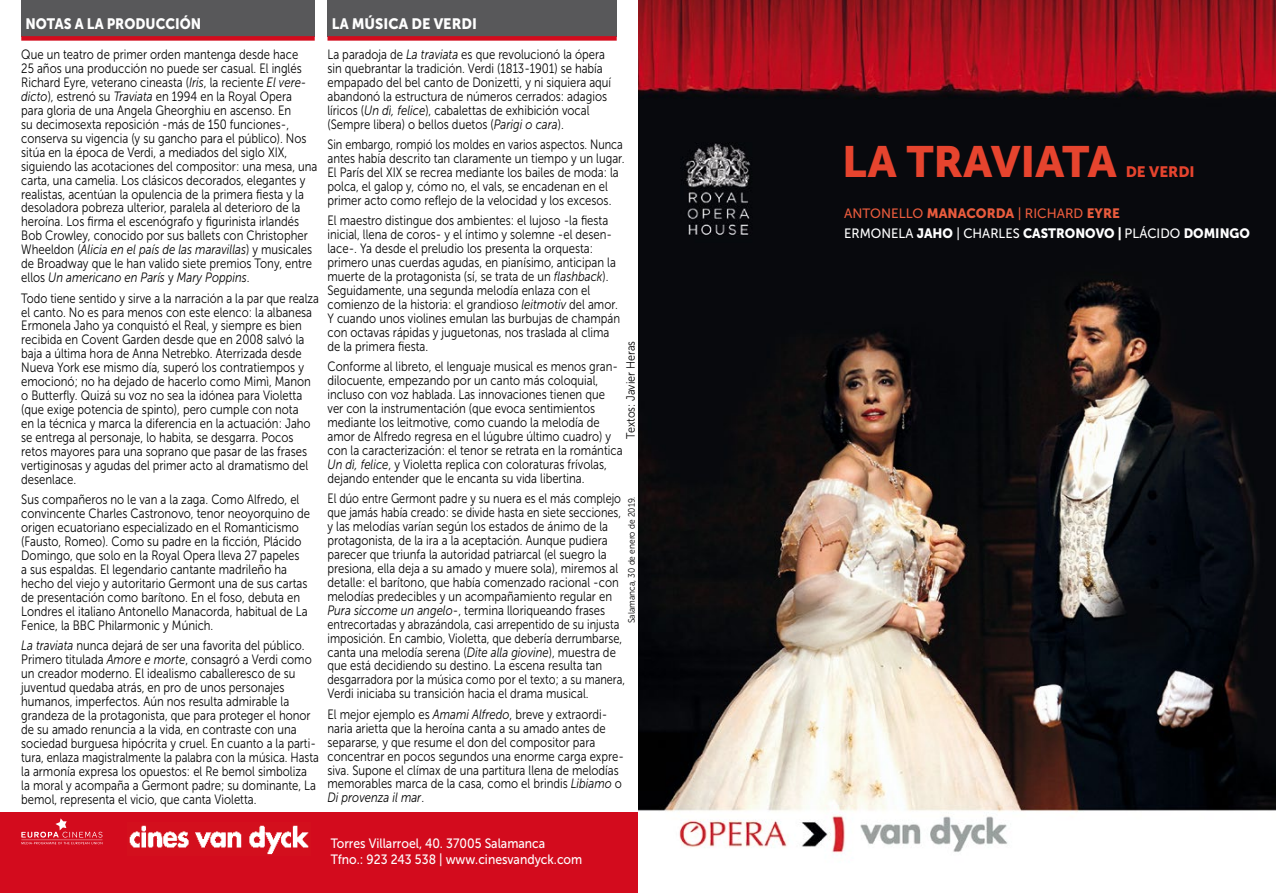
<style>
.page{position:relative;width:1276px;height:893px;background:#fff}
.page>*{position:absolute;margin:0;border:0;box-sizing:border-box;transform-origin:0 0}
.t1{font:43.5px "Museo Sans 900";color:#e6442e}
.t2{font:15px "Museo Sans 900";color:#fff;scale:.9 1}
.t3{font:15px "Museo Sans 900";color:#fff;scale:.95 1}
.t4{font:15px "Museo Sans 900";color:#e6442e}
.t5{font:13.5px/14px "Museo Sans 300";color:#000;scale:.84 1}
.t6{font:13.5px/14px "Museo Sans 300";color:#000;scale:.81 1}
.t7{font:13.5px/14px "Museo Sans 300";color:#000;scale:.83 1}
.t8{font:13.5px/20.7px "Museo Sans 500";color:#fff;scale:.95 1}
.t9{font:13.5px/15.8px "Museo Sans 500";color:#fff;scale:.9 1}
.t10{font:12px "Museo Sans 300";color:#000;scale:.9 1}
.t11{font:9.3px "Museo Sans 300";color:#000;scale:.9 1}
.s1{font-style:inherit}
.s2{font-style:italic}
.s3{color:#e95b3d}
.s4{font-family:"Museo Sans 900";color:#e95b3d}
.s5{font-family:"Museo Sans 900"}
</style>
<div class="page">
<img style="left:638px;top:0;width:638px;height:853px">
<div style="left:21px;top:0;width:294px;height:36px;background:#58585a"></div>
<div style="left:21px;top:36px;width:294px;height:5px;background:#d30b1d"></div>
<div style="left:327px;top:0;width:290px;height:36px;background:#58585a"></div>
<div style="left:327px;top:36px;width:290px;height:5px;background:#d30b1d"></div>
<div style="left:0;top:812px;width:638px;height:81px;background:#d30b1d"></div>
<img style="left:129px;top:825px;width:180px;height:30px">
<svg style="left:21px;top:818px;width:81px;height:26px"></svg>
<p class="t2" style="left:26px;top:15px;width:197px">NOTAS A LA PRODUCCIÓN</p>
<p class="t3" style="left:332px;top:15px;width:154px"><span class="s1">LA</span> MÚSICA DE VERDI</p>
<p class="t5" style="left:21px;top:48px;width:354px">Que un teatro de primer orden mantenga desde hace<br>25 años una producción no puede ser casual. El inglés Richard Eyre, veterano cineasta (<span class="s2">Iris</span>, la reciente <span class="s2">El vere&shy;dicto</span>), estrenó su <span class="s2">Traviata</span> en 1994 en la Royal Opera para gloria de una Angela Gheorghiu en ascenso. En<br>su decimosexta reposición -más de 150 funciones-, conserva su vigencia (y su gancho para el público). Nos sitúa en la época de Verdi, a mediados del siglo XIX, siguiendo las acotaciones del compositor: una mesa, una carta, una camelia. Los clásicos decorados, elegantes y realistas, acentúan la opulencia de la primera fiesta y la desoladora pobreza ulterior, paralela al deterioro de la heroína. Los firma el escenógrafo y figurinista irlandés Bob Crowley, conocido por sus ballets con Christopher Wheeldon (<span class="s2">Alicia en el país de las maravillas</span>) y musicales de Broadway que le han valido siete premios Tony, entre ellos <span class="s2">Un americano en París</span> y <span class="s2">Mary Poppins</span>.</p>
<p class="t7" style="left:21px;top:291px;width:360px">Todo tiene sentido y sirve a la narración a la par que realza el canto. No es para menos con este elenco: la albanesa Ermonela Jaho ya conquistó el Real, y siempre es bien recibida en Covent Garden desde que en 2008 salvó la baja a última hora de Anna Netrebko. Aterrizada desde Nueva York ese mismo día, superó los contratiempos y emocionó; no ha dejado de hacerlo como Mimì, Manon o Butterfly. Quizá su voz no sea la idónea para Violetta (que exige potencia de spinto), pero cumple con nota<br>en la técnica y marca la diferencia en la actuación: Jaho se entrega al personaje, lo habita, se desgarra. Pocos retos mayores para una soprano que pasar de las frases vertiginosas y agudas del primer acto al dramatismo del desenlace.</p>
<p class="t5" style="left:21px;top:493px;width:345px">Sus compañeros no le van a la zaga. Como Alfredo, el convincente Charles Castronovo, tenor neoyorquino de origen ecuatoriano especializado en el Romanticismo (Fausto, Romeo). Como su padre en la ficción, Plácido Domingo, que solo en la Royal Opera lleva 27 papeles<br>a sus espaldas. El legendario cantante madrileño ha hecho del viejo y autoritario Germont una de sus cartas de presentación como barítono. En el foso, debuta en Londres el italiano Antonello Manacorda, habitual de La Fenice, la BBC Philarmonic y Múnich.</p>
<p class="t5" style="left:21px;top:639px;width:356px"><span class="s2">La traviata</span> nunca dejará de ser una favorita del público.<br>Primero titulada <span class="s2">Amore e morte</span>, consagró a Verdi como un creador moderno. El idealismo caballeresco de su juventud quedaba atrás, en pro de unos personajes humanos, imperfectos. Aún nos resulta admirable la grandeza de la protagonista, que para proteger el honor de su amado renuncia a la vida, en contraste con una sociedad burguesa hipócrita y cruel. En cuanto a la parti&shy;tura, enlaza magistralmente la palabra con la música. Hasta la armonía expresa los opuestos: el Re bemol simboliza la moral y acompaña a Germont padre; su dominante, La bemol, representa el vicio, que canta Violetta.</p>
<p class="t5" style="left:327px;top:48px;width:339px">La paradoja de <span class="s2">La traviata</span> es que revolucionó la ópera sin quebrantar la tradición. Verdi (1813-1901) se había empapado del bel canto de Donizetti, y ni siquiera aquí abandonó la estructura de números cerrados: adagios líricos (<span class="s2">Un dì, felice</span>), cabalettas de exhibición vocal (Sempre libera) o bellos duetos (<span class="s2">Parigi o cara</span>).</p>
<p class="t6" style="left:327px;top:138px;width:368px">Sin embargo, rompió los moldes en varios aspectos. Nunca antes había descrito tan claramente un tiempo y un lugar.<br>El París del XIX se recrea mediante los bailes de moda: la polca, el galop y, cómo no, el vals, se encadenan en el primer acto como reflejo de la velocidad y los excesos.</p>
<p class="t5" style="left:327px;top:214px;width:350px">El maestro distingue dos ambientes: el lujoso -la fiesta inicial, llena de coros- y el íntimo y solemne -el desen&shy;lace-. Ya desde el preludio los presenta la orquesta: primero unas cuerdas agudas, en pianísimo, anticipan la muerte de la protagonista (sí, se trata de un <span class="s2">flashback</span>).<br>Seguidamente, una segunda melodía enlaza con el comienzo de la historia: el grandioso <span class="s2">leitmotiv</span> del amor.<br>Y cuando unos violines emulan las burbujas de champán con octavas rápidas y juguetonas, nos traslada al clima de la primera fiesta.</p>
<p class="t5" style="left:327px;top:360px;width:353px">Conforme al libreto, el lenguaje musical es menos gran&shy;dilocuente, empezando por un canto más coloquial, incluso con voz hablada. Las innovaciones tienen que ver con la instrumentación (que evoca sentimientos mediante los leitmotive, como cuando la melodía de amor de Alfredo regresa en el lúgubre último cuadro) y con la caracterización: el tenor se retrata en la romántica <span class="s2">Un dì, felice</span>, y Violetta replica con coloraturas frívolas, dejando entender que le encanta su vida libertina.</p>
<p class="t6" style="left:327px;top:492px;width:369px">El dúo entre Germont padre y su nuera es el más complejo que jamás había creado: se divide hasta en siete secciones, y las melodías varían según los estados de ánimo de la protagonista, de la ira a la aceptación. Aunque pudiera parecer que triunfa la autoridad patriarcal (el suegro la presiona, ella deja a su amado y muere sola), miremos al detalle: el barítono, que había comenzado racional -con melodías predecibles y un acompañamiento regular en <span class="s2">Pura siccome un angelo</span>-, termina lloriqueando frases entrecortadas y abrazándola, casi arrepentido de su injusta imposición. En cambio, Violetta, que debería derrumbarse, canta una melodía serena (<span class="s2">Dite alla giovine</span>), muestra de que está decidiendo su destino. La escena resulta tan desgarradora por la música como por el texto; a su manera, Verdi iniciaba su transición hacia el drama musical.</p>
<p class="t5" style="left:327px;top:707px;width:354px">El mejor ejemplo es <span class="s2">Amami Alfredo</span>, breve y extraordi&shy;naria arietta que la heroína canta a su amado antes de separarse, y que resume el don del compositor para concentrar en pocos segundos una enorme carga expre&shy;siva. Supone el clímax de una partitura llena de melodías memorables marca de la casa, como el brindis <span class="s2">Libiamo</span> o <span class="s2">Di provenza il mar</span>.</p>
<p class="t10" style="left:624px;top:439px;width:110px;rotate:-90deg">Textos: Javier Heras</p>
<p class="t11" style="left:626px;top:623px;width:142px;rotate:-90deg">Salamanca, 30 de enero de 2019.</p>
<p class="t9" style="left:331px;top:835px;width:281px">Torres Villarroel, 40. 37005 Salamanca<br>Tfno.: 923 243 538 | www.cinesvandyck.com</p>
<h1 class="t1" style="left:842px;top:137px;width:276px">LA TRAVIATA</h1>
<p class="t4" style="left:1125px;top:163px;width:70px">DE VERDI</p>
<p class="t8" style="left:844px;top:203px;width:428px"><span class="s3">Antonello</span> <span class="s4">MANACORDA</span> <span class="s3">| richard</span> <span class="s4">EYRE<br></span>ermonela <span class="s5">JAHO</span> | charles <span class="s5">CASTRONOVO |</span> plácido <span class="s5">DOMINGO</span></p>
</div>
